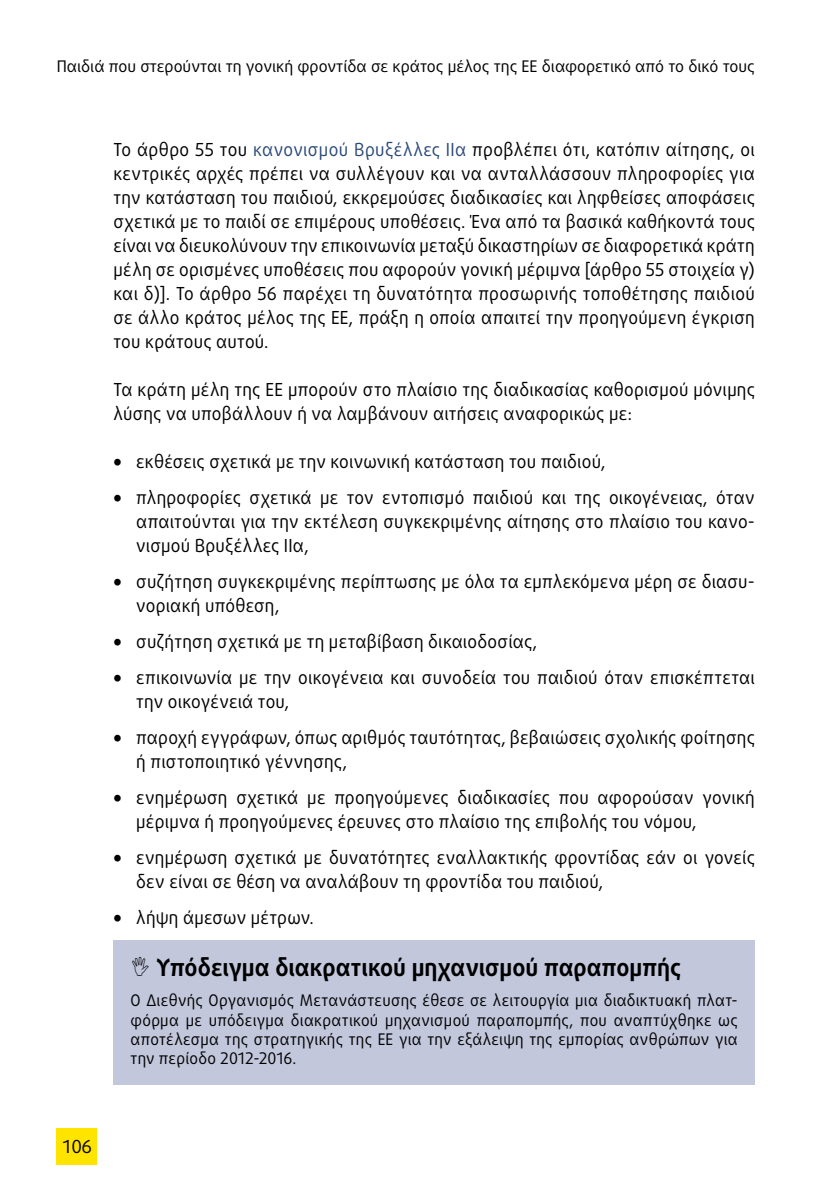
<style>
.page{position:relative;width:840px;height:1191px;background:#fff}
.page>*{position:absolute;margin:0;border:0;box-sizing:border-box;transform-origin:0 0}
.blue_box_title{font:700 24px "Daxline Pro";color:#000;scale:.95 1}
.body{font:18px/24px "Daxline Pro";letter-spacing:.015em;color:#000;scale:.95 1}
.body-2{font:18px "Daxline Pro";letter-spacing:.015em;color:#000}
.Blue_box_body{font:16px/19.2px "Daxline Pro";color:#000;text-align:justify;scale:.95 1}
.Blue_box_body-2{font:16px "Daxline Pro";color:#000}
.s1{color:#2b497a}
.s2{font-weight:900}
</style>
<div class="page">
<div style="left:57px;top:1128px;width:40px;height:36px;background:#ffe400"></div>
<div style="left:113px;top:940px;width:641px;height:58px;background:#c2c7dc"></div>
<div style="left:113px;top:977px;width:641px;height:107px;background:#c2c7dc"></div>
<p class="Blue_box_body-2" style="left:57px;top:56px;width:699px">Παιδιά που στερούνται τη γονική φροντίδα σε κράτος μέλος της ΕΕ διαφορετικό από το δικό τους</p>
<p class="body" style="left:113px;top:138px;width:676px;text-align:justify">Το άρθρο 55 του <span class="s1">κανονισμού Βρυξέλλες ΙΙα</span> προβλέπει ότι, κατόπιν αίτησης, οι κεντρικές αρχές πρέπει να συλλέγουν και να ανταλλάσσουν πληροφορίες για την κατάσταση του παιδιού, εκκρεμούσες διαδικασίες και ληφθείσες αποφάσεις σχετικά με το παιδί σε επιμέρους υποθέσεις. Ένα από τα βασικά καθήκοντά τους είναι να διευκολύνουν την επικοινωνία μεταξύ δικαστηρίων σε διαφορετικά κράτη μέλη σε ορισμένες υποθέσεις που αφορούν γονική μέριμνα [άρθρο 55 στοιχεία γ) και δ)]. Το άρθρο 56 παρέχει τη δυνατότητα προσωρινής τοποθέτησης παιδιού σε άλλο κράτος μέλος της ΕΕ, πράξη η οποία απαιτεί την προηγούμενη έγκριση του κράτους αυτού.</p>
<p class="body" style="left:113px;top:378px;width:676px">Τα κράτη μέλη της ΕΕ μπορούν στο πλαίσιο της διαδικασίας καθορισμού μόνιμης λύσης να υποβάλλουν ή να λαμβάνουν αιτήσεις αναφορικώς με:</p>
<p class="body" style="left:113px;top:450px;width:519px"><span class="s2">•</span> εκθέσεις σχετικά με την κοινωνική κατάσταση του παιδιού,</p>
<p class="body" style="left:136px;top:486px;width:652px;text-align:justify;text-indent:-23px"><span class="s2">•</span> πληροφορίες σχετικά με τον εντοπισμό παιδιού και της οικογένειας, όταν απαιτούνται για την εκτέλεση συγκεκριμένης αίτησης στο πλαίσιο του κανο&shy;νισμού Βρυξέλλες ΙΙα,</p>
<p class="body" style="left:136px;top:570px;width:652px;text-indent:-23px"><span class="s2">•</span> συζήτηση συγκεκριμένης περίπτωσης με όλα τα εμπλεκόμενα μέρη σε διασυ&shy;νοριακή υπόθεση,</p>
<p class="body" style="left:113px;top:630px;width:447px"><span class="s2">•</span> συζήτηση σχετικά με τη μεταβίβαση δικαιοδοσίας,</p>
<p class="body" style="left:136px;top:666px;width:652px;text-indent:-23px"><span class="s2">•</span> επικοινωνία με την οικογένεια και συνοδεία του παιδιού όταν επισκέπτεται την οικογένειά του,</p>
<p class="body" style="left:136px;top:726px;width:652px;text-indent:-23px"><span class="s2">•</span> παροχή εγγράφων, όπως αριθμός ταυτότητας, βεβαιώσεις σχολικής φοίτησης ή πιστοποιητικό γέννησης,</p>
<p class="body" style="left:136px;top:786px;width:652px;text-indent:-23px"><span class="s2">•</span> ενημέρωση σχετικά με προηγούμενες διαδικασίες που αφορούσαν γονική μέριμνα ή προηγούμενες έρευνες στο πλαίσιο της επιβολής του νόμου,</p>
<p class="body" style="left:136px;top:846px;width:652px;text-indent:-23px"><span class="s2">•</span> ενημέρωση σχετικά με δυνατότητες εναλλακτικής φροντίδας εάν οι γονείς δεν είναι σε θέση να αναλάβουν τη φροντίδα του παιδιού,</p>
<p class="body" style="left:113px;top:906px;width:212px"><span class="s2">•</span> λήψη άμεσων μέτρων.</p>
<p class="blue_box_title" style="left:156px;top:951px;width:553px">Υπόδειγμα διακρατικού μηχανισμού παραπομπής</p>
<p class="Blue_box_body" style="left:130px;top:991px;width:640px">Ο Διεθνής Οργανισμός Μετανάστευσης έθεσε σε λειτουργία μια διαδικτυακή πλατ&shy;φόρμα με υπόδειγμα διακρατικού μηχανισμού παραπομπής, που αναπτύχθηκε ως αποτέλεσμα της στρατηγικής της ΕΕ για την εξάλειψη της εμπορίας ανθρώπων για την περίοδο 2012-2016.</p>
<p class="body-2" style="left:61px;top:1135px;width:32px">106</p>
</div>
